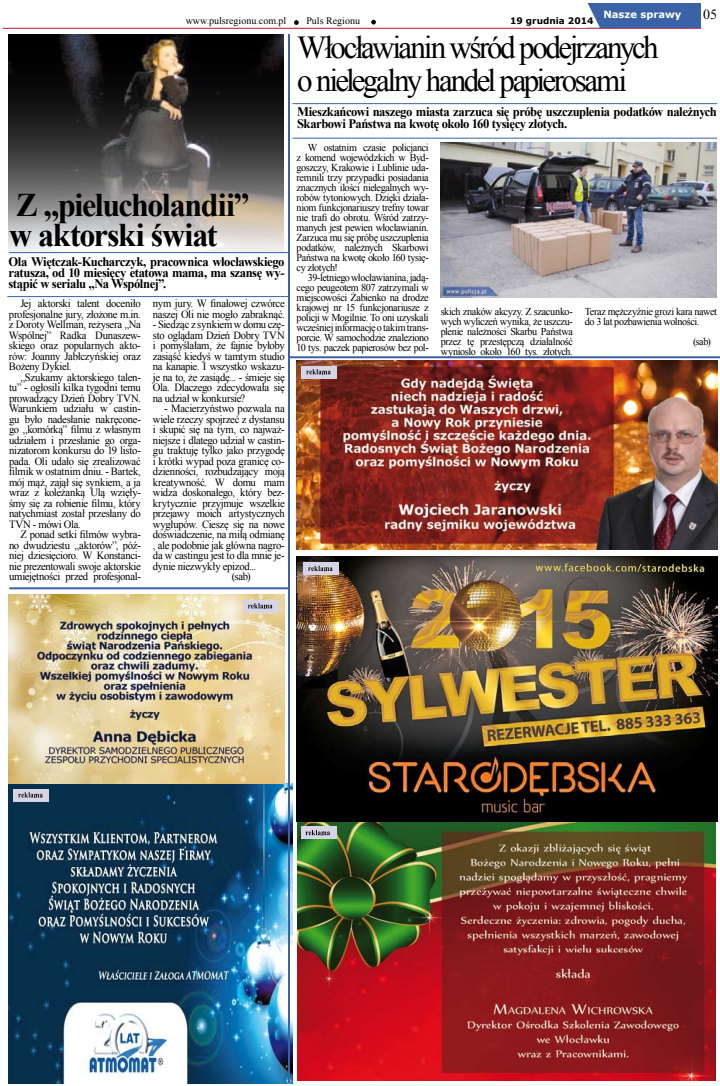
<style>
.page{position:relative;width:720px;height:1086px;background:#fff}
.page>*{position:absolute;margin:0;border:0;box-sizing:border-box;transform-origin:0 0}
.t1{font:700 33px/30px "Times New Roman";letter-spacing:-.04em;color:#000}
.t2{font:32px/33px "Times New Roman";letter-spacing:-.08em;color:#000}
.t3{font:14px "Times New Roman";color:#000}
.t4{font:700 13px/11px "Times New Roman";letter-spacing:-.035em;color:#000;text-align:justify}
.t5{font:11px/10.5px "Times New Roman";letter-spacing:-.03em;color:#000;text-align:justify}
.t6{font:10.5px/10px "Times New Roman";letter-spacing:-.04em;color:#000;text-align:justify}
.t7{font:10px "Times New Roman";color:#000}
.t8{font:700 10px "Verdana";color:#fff}
.t9{font:700 9px "Verdana";color:#000}
</style>
<div class="page">
<hr style="left:3px;top:28px;width:698px;height:1px;background:#b9132b">
<div style="left:588px;top:3px;width:113px;height:24px;background:#3a62a7"></div>
<svg style="left:575px;top:3px;width:25px;height:25px"></svg>
<svg style="left:371px;top:20px;width:5px;height:5px"></svg>
<svg style="left:294px;top:20px;width:5px;height:5px"></svg>
<img style="left:9px;top:783px;width:283px;height:300px">
<img style="left:297px;top:557px;width:420px;height:523px">
<img style="left:9px;top:594px;width:276px;height:189px">
<img style="left:8px;top:34px;width:275px;height:220px">
<img style="left:441px;top:143px;width:276px;height:155px">
<img style="left:297px;top:360px;width:420px;height:189px">
<hr style="left:288px;top:34px;width:2px;height:1049px;background:#3a62a7">
<hr style="left:293px;top:103px;width:424px;height:1px;background:#3a62a7">
<hr style="left:293px;top:138px;width:424px;height:1px;background:#3a62a7">
<hr style="left:7px;top:296px;width:281px;height:1px;background:#3a62a7">
<hr style="left:9px;top:252px;width:281px;height:1px;background:#3a62a7">
<div style="left:13px;top:789px;width:36px;height:12px;background:#d7d5e5"></div>
<svg style="left:18px;top:792px;width:25px;height:6px"></svg>
<div style="left:301px;top:827px;width:36px;height:12px;background:#d7d5e5"></div>
<svg style="left:306px;top:830px;width:24px;height:6px"></svg>
<div style="left:303px;top:562px;width:36px;height:13px;background:#d7d5e5"></div>
<svg style="left:308px;top:566px;width:25px;height:5px"></svg>
<div style="left:301px;top:366px;width:36px;height:12px;background:#d7d5e5"></div>
<svg style="left:306px;top:369px;width:25px;height:6px"></svg>
<div style="left:243px;top:600px;width:36px;height:12px;background:#d7d5e5"></div>
<svg style="left:248px;top:603px;width:24px;height:6px"></svg>
<hr style="left:288px;top:356px;width:432px;height:2px;background:#3a62a7">
<hr style="left:9px;top:587px;width:279px;height:2px;background:#3a62a7">
<p class="t7" style="left:186px;top:14px;width:102px">www.pulsregionu.com.pl</p>
<p class="t7" style="left:306px;top:14px;width:55px">Puls Regionu</p>
<p class="t9" style="left:510px;top:15px;width:85px">19 grudnia 2014</p>
<p class="t8" style="left:603px;top:8px;width:79px">Nasze sprawy</p>
<p class="t3" style="left:703px;top:5px;width:15px">05</p>
<h2 class="t2" style="left:297px;top:30px;width:363px">Włocławianin wśród podejrzanych o nielegalny handel papierosami</h2>
<h1 class="t1" style="left:9px;top:189px;width:242px">Z „pielucholandii” w aktorski świat</h1>
<p class="t4" style="left:9px;top:256px;width:278px">Ola Więtczak-Kucharczyk, pracownica włocławskiego ratusza, od 10 miesięcy etatowa mama, ma szansę wy&shy;stąpić w serialu „Na Wspólnej”.</p>
<p class="t5" style="left:9px;top:298px;width:133px;text-indent:11px">Jej aktorski talent doceniło profesjonalne jury, złożone m.in. z Doroty Wellman, reżysera „Na Wspólnej” Radka Dunaszew&shy;skiego oraz popularnych akto&shy;rów: Joanny Jabłczyńskiej oraz Bożeny Dykiel.</p>
<p class="t5" style="left:9px;top:371px;width:133px;text-indent:11px">„Szukamy aktorskiego talen&shy;tu” - ogłosili kilka tygodni temu prowadzący Dzień Dobry TVN.<br>Warunkiem udziału w castin&shy;gu było nadesłanie nakręcone&shy;go „komórką” filmu z własnym udziałem i przesłanie go orga&shy;nizatorom konkursu do 19 listo&shy;pada. Oli udało się zrealizować filmik w ostatnim dniu. - Bartek, mój mąż, zajął się synkiem, a ja wraz z koleżanką Ulą wzięły&shy;śmy się za robienie filmu, który natychmiast został przesłany do TVN - mówi Ola.</p>
<p class="t5" style="left:9px;top:529px;width:133px;text-indent:11px">Z ponad setki filmów wybra&shy;no dwudziestu „aktorów”, póź&shy;niej dziesięcioro. W Konstanci&shy;nie prezentowali swoje aktorskie umiejętności przed profesjonal-</p>
<p class="t5" style="left:153px;top:298px;width:133px">nym jury. W finałowej czwórce naszej Oli nie mogło zabraknąć.</p>
<p class="t5" style="left:153px;top:319px;width:133px">- Siedząc z synkiem w domu czę&shy;sto oglądam Dzień Dobry TVN i pomyślałam, że fajnie byłoby zasiąść kiedyś w tamtym studio na kanapie. I wszystko wskazu&shy;je na to, że zasiądę... - śmieje się Ola. Dlaczego zdecydowała się na udział w konkursie?</p>
<p class="t5" style="left:164px;top:403px;width:122px">- Macierzyństwo pozwala na</p>
<p class="t5" style="left:153px;top:414px;width:133px">wiele rzeczy spojrzeć z dystansu</p>
<p class="t5" style="left:153px;top:424px;width:133px">i skupić się na tym, co najważ-</p>
<p class="t5" style="left:153px;top:435px;width:133px">niejsze i dlatego udział w castin-</p>
<p class="t5" style="left:153px;top:445px;width:133px">gu traktuję tylko jako przygodę</p>
<p class="t5" style="left:153px;top:456px;width:133px">i krótki wypad poza granicę co-</p>
<p class="t5" style="left:153px;top:466px;width:133px">dzienności, rozbudzający moją</p>
<p class="t5" style="left:153px;top:477px;width:133px">kreatywność. W domu mam</p>
<p class="t5" style="left:153px;top:487px;width:133px">widza doskonałego, który bez-</p>
<p class="t5" style="left:153px;top:498px;width:133px">krytycznie przyjmuje wszelkie</p>
<p class="t5" style="left:153px;top:508px;width:133px">przejawy moich artystycznych</p>
<p class="t5" style="left:153px;top:519px;width:133px">wygłupów. Cieszę się na nowe</p>
<p class="t5" style="left:153px;top:529px;width:133px">doświadczenie, na miłą odmianę</p>
<p class="t5" style="left:153px;top:540px;width:133px">, ale podobnie jak główna nagro-</p>
<p class="t5" style="left:153px;top:550px;width:133px">da w castingu jest to dla mnie je-</p>
<p class="t5" style="left:153px;top:561px;width:105px">dynie niezwykły epizod...</p>
<p class="t5" style="left:232px;top:571px;width:20px">(sab)</p>
<p class="t4" style="left:297px;top:106px;width:421px;line-height:12px">Mieszkańcowi naszego miasta zarzuca się próbę uszczuplenia podatków należnych<br>Skarbowi Państwa na kwotę około 160 tysięcy złotych.</p>
<p class="t6" style="left:297px;top:142px;width:134px;text-indent:11px">W ostatnim czasie policjanci z komend wojewódzkich w Byd&shy;goszczy, Krakowie i Lublinie uda&shy;remnili trzy przypadki posiadania znacznych ilości nielegalnych wy&shy;robów tytoniowych. Dzięki działa&shy;niom funkcjonariuszy trefny towar nie trafi do obrotu. Wśród zatrzy&shy;manych jest pewien włocławianin.<br>Zarzuca mu się próbę uszczuplenia podatków, należnych Skarbowi Państwa na kwotę około 160 tysię&shy;cy złotych!</p>
<p class="t6" style="left:297px;top:272px;width:134px;text-indent:11px">39-letniego włocławianina, jadą&shy;cego peugeotem 807 zatrzymali w miejscowości Żabienko na drodze krajowej nr 15 funkcjonariusze z policji w Mogilnie. To oni uzyskali wcześniej informację o takim trans&shy;porcie. W samochodzie znaleziono 10 tys. paczek papierosów bez pol-</p>
<p class="t6" style="left:441px;top:306px;width:134px">skich znaków akcyzy. Z szacunko&shy;wych wyliczeń wynika, że uszczu&shy;plenie należności Skarbu Państwa przez tę przestępczą działalność wyniosło około 160 tys. złotych.</p>
<p class="t6" style="left:585px;top:306px;width:134px">Teraz mężczyźnie grozi kara nawet do 3 lat pozbawienia wolności.</p>
<p class="t6" style="left:693px;top:336px;width:19px">(sab)</p>
</div>
